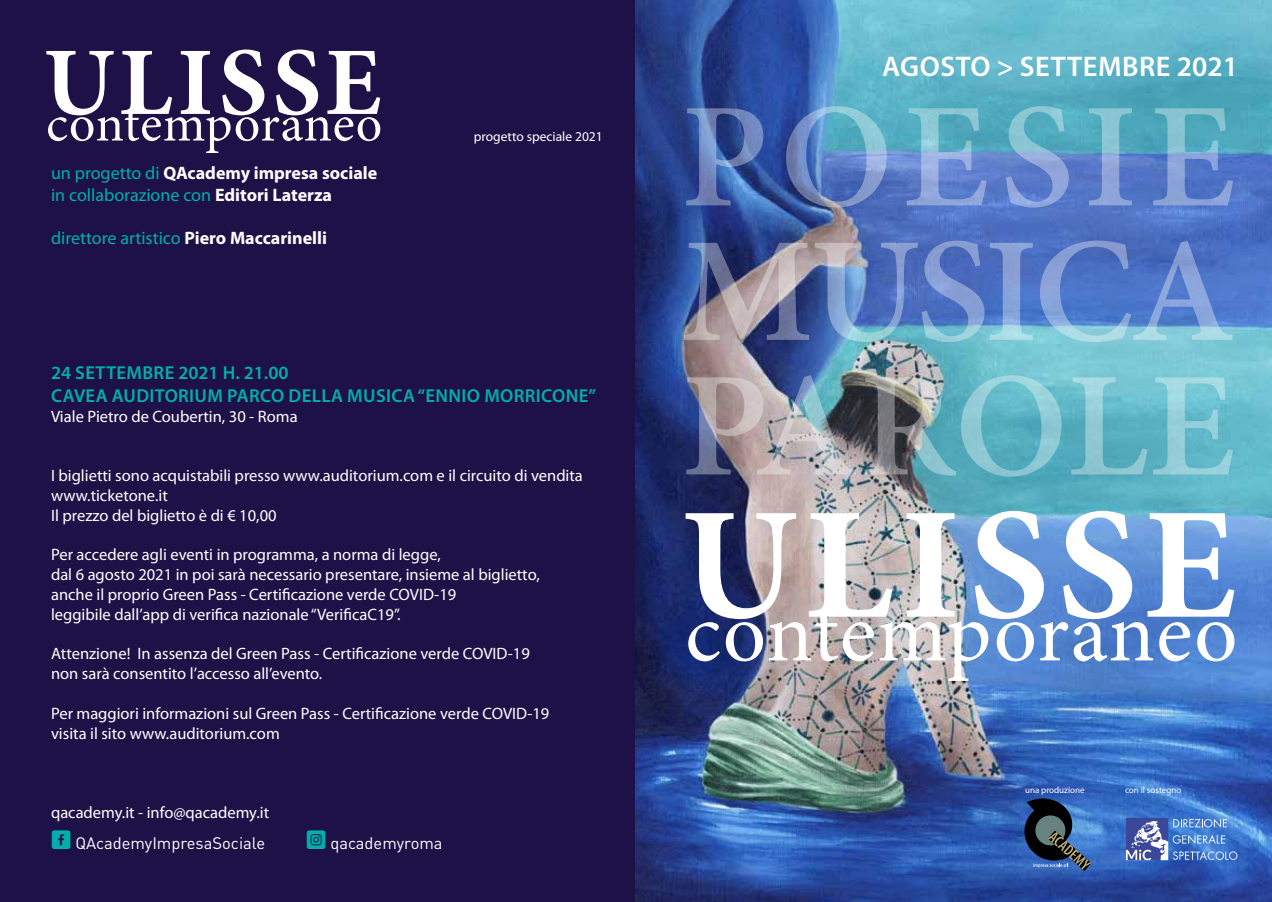
<style>
.page{position:relative;width:1272px;height:902px;background:#fff}
.page>*{position:absolute;margin:0;border:0;box-sizing:border-box;transform-origin:0 0}
.t1{font:600 28.5px "Myriad Pro";letter-spacing:.02em;color:#fff}
.t2{font:600 18.75px/22.5px "Myriad Pro";letter-spacing:.02em;color:#00afaa}
.t3{font:700 18px/21.6px "Myriad Pro";color:#fff}
.t4{font:18px "Myriad Pro";color:#00afaa}
.t5{font:16.5px/19.8px "Myriad Pro";color:#fff}
.t6{font:16.5px "DIN";color:#fff}
.t7{font:13.5px "Myriad Pro";color:#fff}
.t8{font:9px "Myriad Pro";color:#fff}
.s1{font-weight:400;color:#00afaa}
.s2{font-weight:700;color:#fff}
.s3{font-family:"Social Shapes";color:#00afaa}
</style>
<div class="page">
<div style="left:0;top:0;width:642px;height:901px;background:#1e1147"></div>
<img style="left:636px;top:0;width:635px;height:901px">
<img style="left:686px;top:375px;width:546px;height:101px">
<img style="left:684px;top:240px;width:548px;height:102px">
<svg style="left:686px;top:106px;width:546px;height:101px;background:#5f8ec1"></svg>
<img style="left:685px;top:511px;width:549px;height:108px">
<img style="left:688px;top:611px;width:546px;height:69px">
<svg style="left:46px;top:49px;width:334px;height:104px"></svg>
<svg style="left:1024px;top:798px;width:67px;height:72px;background:#355072"></svg>
<svg style="left:1125px;top:817px;width:112px;height:43px;background:#6386ca"></svg>
<p class="t3" style="left:51px;top:163px;width:328px"><span class="s1">un progetto di</span> QAcademy impresa sociale <span class="s1">in collaborazione con</span> Editori Laterza</p>
<p class="t4" style="left:51px;top:228px;width:277px">direttore artistico <span class="s2">Piero Maccarinelli</span></p>
<p class="t7" style="left:474px;top:129px;width:130px">progetto speciale 2021</p>
<p class="t2" style="left:51px;top:362px;width:546px">24 SETTEMBRE 2021 H. 21.00<br>CAVEA AUDITORIUM PARCO DELLA MUSICA “ENNIO MORRICONE”</p>
<p class="t5" style="left:51px;top:406px;width:248px">Viale Pietro de Coubertin, 30 - Roma</p>
<p class="t5" style="left:51px;top:466px;width:533px">I biglietti sono acquistabili presso www.auditorium.com e il circuito di vendita www.ticketone.it<br>Il prezzo del biglietto è di € 10,00</p>
<p class="t5" style="left:51px;top:545px;width:490px">Per accedere agli eventi in programma, a norma di legge,<br>dal 6 agosto 2021 in poi sarà necessario presentare, insieme al biglietto, anche il proprio Green Pass - Certificazione verde COVID-19<br>leggibile dall’app di verifica nazionale “VerificaC19”.</p>
<p class="t5" style="left:51px;top:644px;width:480px">Attenzione! In assenza del Green Pass - Certificazione verde COVID-19 non sarà consentito l’accesso all’evento.</p>
<p class="t5" style="left:51px;top:703px;width:500px">Per maggiori informazioni sul Green Pass - Certificazione verde COVID-19 visita il sito www.auditorium.com</p>
<p class="t5" style="left:51px;top:802px;width:220px">qacademy.it - info@qacademy.it</p>
<p class="t6" style="left:51px;top:833px;width:215px"><span class="s3">F</span> QAcademyImpresaSociale</p>
<p class="t6" style="left:306px;top:833px;width:138px"><span class="s3">d</span> qacademyroma</p>
<h1 class="t1" style="left:882px;top:51px;width:357px">AGOSTO &gt; SETTEMBRE 2021</h1>
<p class="t8" style="left:1025px;top:784px;width:61px">una produzione</p>
<p class="t8" style="left:1124px;top:784px;width:58px">con il sostegno</p>
</div>
